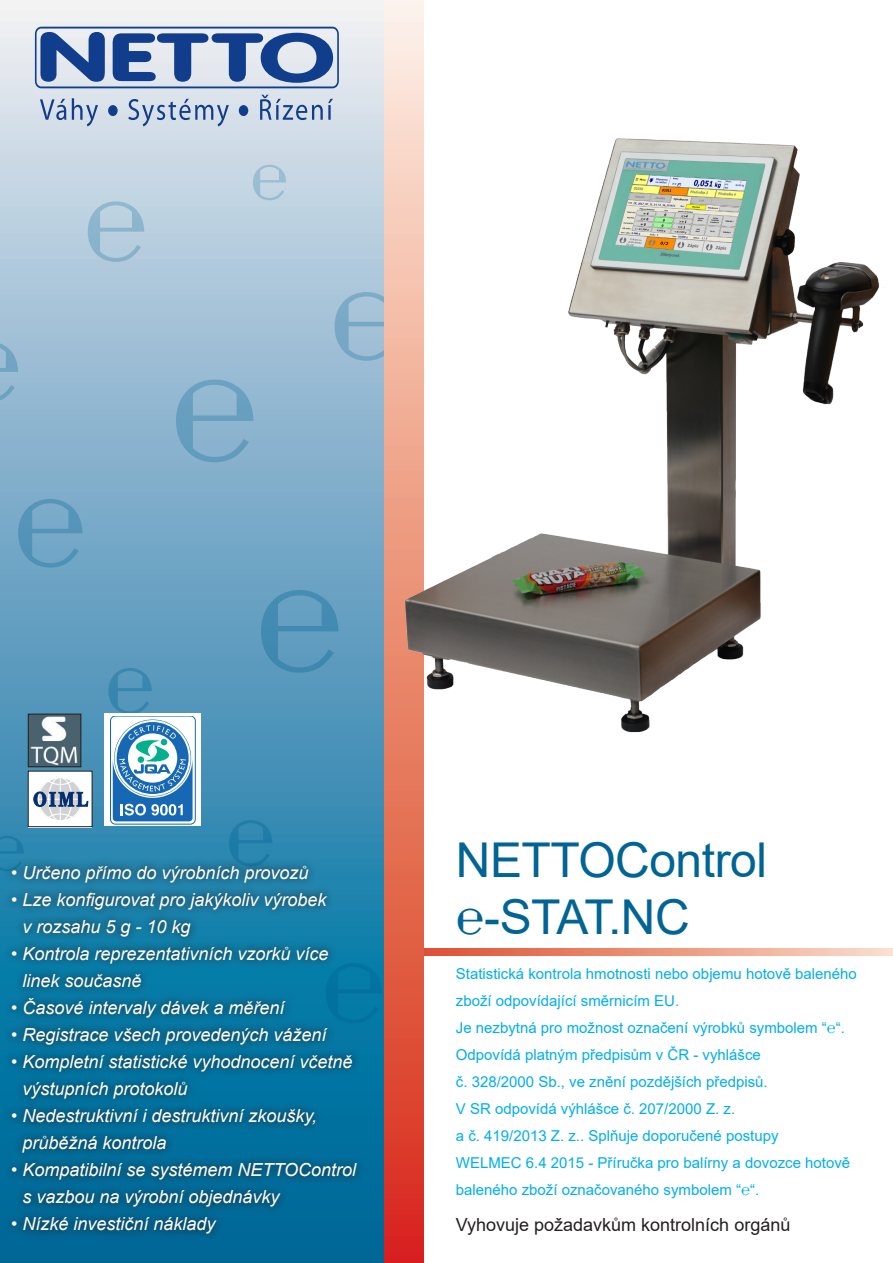
<style>
.page{position:relative;width:893px;height:1263px;background:#fff}
.page>*{position:absolute;margin:0;border:0;box-sizing:border-box;transform-origin:0 0}
.t1{font:150px "Arial";color:#006494}
.t2{font:124.5px "Arial";color:#006494}
.t3{font:109.5px "Arial";color:#006494}
.t4{font:84px "Arial";color:#006494}
.t5{font:64.5px "Arial";color:#006494}
.bold_text{font:48px/57.6px "Arial";letter-spacing:-.01em;color:#006494}
.t6{font:italic 18px/27px "Arial";color:#fff}
.bold_text-2{font:18px "Arial";color:#231f20}
.bold_text-3{font:15px/27px "Arial";color:#00aeef}
</style>
<div class="page">
<svg style="left:424px;top:949px;width:469px;height:7px;background:#ec967d"></svg>
<svg style="left:0;top:0;width:385px;height:1263px;background:#83b1cc"></svg>
<div style="left:28px;top:771px;width:64px;height:56px;background:#fff"></div>
<svg style="left:34px;top:778px;width:54px;height:42px"></svg>
<div style="left:28px;top:771px;width:64px;height:56px;border:1px solid #231f20"></div>
<svg style="left:35px;top:27px;width:304px;height:61px;background:#8299c0"></svg>
<svg style="left:40px;top:95px;width:293px;height:31px;background:#bac8db"></svg>
<div style="left:108px;top:105px;width:10px;height:11px;background:#103d8c;border-radius:50%"></div>
<div style="left:239px;top:105px;width:9px;height:11px;background:#103d8c;border-radius:50%"></div>
<svg style="left:385px;top:0;width:39px;height:1263px;background:#e57460"></svg>
<svg style="left:4px;top:857px;width:361px;height:385px;background:#0a6d95"></svg>
<img style="left:30px;top:716px;width:49px;height:49px">
<div style="left:28px;top:714px;width:53px;height:53px;border:1px solid #231f20"></div>
<div style="left:105px;top:713px;width:96px;height:113px;background:#fff"></div>
<svg style="left:110px;top:716px;width:85px;height:108px"></svg>
<img style="left:394px;top:72px;width:485px;height:737px">
<h3 class="t3" style="left:83px;top:146px;width:67px">℮</h3>
<h2 class="t2" style="left:13px;top:436px;width:76px">℮</h2>
<h3 class="t4" style="left:105px;top:625px;width:52px">℮</h3>
<h3 class="t5" style="left:250px;top:132px;width:40px">℮</h3>
<h1 class="t1" style="left:169px;top:304px;width:92px">℮</h1>
<h2 class="t2" style="left:329px;top:229px;width:76px">℮</h2>
<h1 class="t1" style="left:254px;top:514px;width:92px">℮</h1>
<p class="t6" style="left:11px;top:859px;width:299px">• Určeno přímo do výrobních provozů</p>
<p class="t6" style="left:22px;top:886px;width:306px;text-indent:-11px">• Lze konfigurovat pro jakýkoliv výrobek v rozsahu 5 g - 10 kg</p>
<p class="t6" style="left:22px;top:940px;width:308px;text-indent:-11px">• Kontrola reprezentativních vzorků více linek současně</p>
<p class="t6" style="left:11px;top:994px;width:275px">• Časové intervaly dávek a měření</p>
<p class="t6" style="left:11px;top:1021px;width:317px">• Registrace všech provedených vážení</p>
<p class="t6" style="left:22px;top:1048px;width:332px;text-indent:-11px">• Kompletní statistické vyhodnocení včetně výstupních protokolů</p>
<p class="t6" style="left:22px;top:1102px;width:296px;text-indent:-11px">• Nedestruktivní i destruktivní zkoušky, průběžná kontrola</p>
<p class="t6" style="left:22px;top:1156px;width:335px;text-indent:-11px">• Kompatibilní se systémem NETTOControl s vazbou na výrobní objednávky</p>
<p class="t6" style="left:11px;top:1210px;width:206px">• Nízké investiční náklady</p>
<p class="bold_text" style="left:456px;top:831px;width:313px">NETTOControl ℮-STAT.NC</p>
<p class="bold_text-3" style="left:456px;top:960px;width:403px">Statistická kontrola hmotnosti nebo objemu hotově baleného zboží odpovídající směrnicím EU.<br>Je nezbytná pro možnost označení výrobků symbolem “℮“.<br>Odpovídá platným předpisům v ČR - vyhlášce<br>č. 328/2000 Sb., ve znění pozdějších předpisů.<br>V SR odpovídá výhlášce č. 207/2000 Z. z.<br>a č. 419/2013 Z. z.. Splňuje doporučené postupy<br>WELMEC 6.4 2015 - Příručka pro balírny a dovozce hotově baleného zboží označovaného symbolem “℮“.</p>
<p class="bold_text-2" style="left:456px;top:1212px;width:336px">Vyhovuje požadavkům kontrolních orgánů</p>
</div>
